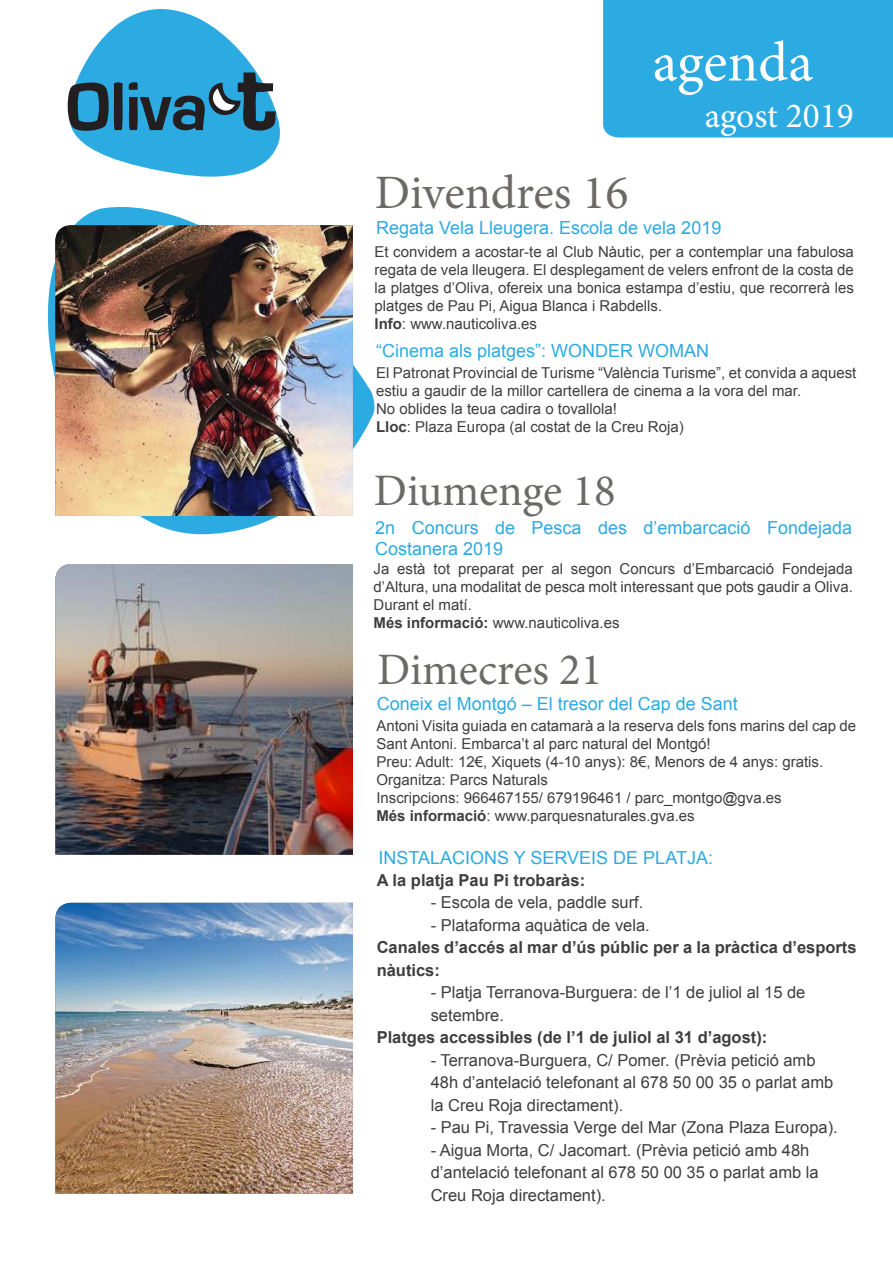
<style>
.page{position:relative;width:893px;height:1263px;background:#fff}
.page>*{position:absolute;margin:0;border:0;box-sizing:border-box;transform-origin:0 0}
.t1{font:56.7px "Minion Pro";letter-spacing:-.005em;color:#fff}
.t2{font:48px "Minion Pro";color:#6b6a66}
.t3{font:45px "Minion Pro";color:#6b6a66}
.t4{font:35.4px "Minion Pro";color:#fff}
.t5{font:18px/21.6px "Arial";color:#2caae2}
.t6{font:16.5px/22.5px "Arial";color:#3e3e3f}
.t7{font:700 16.5px/22.5px "Arial";color:#3e3e3f}
.t8{font:15px/18px "Arial";color:#3e3e3f}
.s1{font-weight:700}
</style>
<div class="page">
<div style="left:603px;top:0;width:290px;height:137px;background:#2caae2"></div>
<svg style="left:47px;top:207px;width:328px;height:328px"></svg>
<svg style="left:67px;top:9px;width:213px;height:168px"></svg>
<img style="left:55px;top:225px;width:298px;height:291px">
<img style="left:55px;top:564px;width:298px;height:291px">
<img style="left:55px;top:903px;width:298px;height:290px">
<h1 class="t1" style="left:653px;top:24px;width:162px">agenda</h1>
<h2 class="t2" style="left:375px;top:161px;width:255px">Divendres 16</h2>
<h3 class="t4" style="left:705px;top:92px;width:151px">agost 2019</h3>
<p class="t5" style="left:376px;top:217px;width:347px">Regata Vela Lleugera. Escola de vela 2019</p>
<p class="t8" style="left:374px;top:243px;width:481px">Et convidem a acostar-te al Club Nàutic, per a contemplar una fabulosa regata de vela lleugera. El desplegament de velers enfront de la costa de la platges d’Oliva, ofereix una bonica estampa d’estiu, que recorrerà les platges de Pau Pi, Aigua Blanca i Rabdells.<br><span class="s1">Info</span>: www.nauticoliva.es</p>
<p class="t5" style="left:376px;top:340px;width:335px">“Cinema als platges”: WONDER WOMAN</p>
<p class="t8" style="left:376px;top:364px;width:482px">El Patronat Provincial de Turisme “València Turisme”, et convida a aquest estiu a gaudir de la millor cartellera de cinema a la vora del mar.<br>No oblides la teua cadira o tovallola!<br><span class="s1">Lloc</span>: Plaza Europa (al costat de la Creu Roja)</p>
<h3 class="t3" style="left:374px;top:460px;width:243px">Diumenge 18</h3>
<p class="t5" style="left:375px;top:517px;width:478px">2n Concurs de Pesca des d’embarcació Fondejada<br>Costanera 2019</p>
<p class="t8" style="left:374px;top:560px;width:481px">Ja està tot preparat per al segon Concurs d’Embarcació Fondejada d’Altura, una modalitat de pesca molt interessant que pots gaudir a Oliva.<br>Durant el matí.<br><span class="s1">Més informació:</span> www.nauticoliva.es</p>
<h3 class="t3" style="left:377px;top:639px;width:227px">Dimecres 21</h3>
<p class="t5" style="left:377px;top:693px;width:363px">Coneix el Montgó – El tresor del Cap de Sant</p>
<p class="t8" style="left:376px;top:717px;width:481px">Antoni Visita guiada en catamarà a la reserva dels fons marins del cap de Sant Antoni. Embarca’t al parc natural del Montgó!<br>Preu: Adult: 12€, Xiquets (4-10 anys): 8€, Menors de 4 anys: gratis.<br>Organitza: Parcs Naturals<br>Inscripcions: 966467155/ 679196461 / parc_montgo@gva.es<br><span class="s1">Més informació</span>: www.parquesnaturales.gva.es</p>
<p class="t5" style="left:378px;top:847px;width:336px">INSTALACIONS Y SERVEIS DE PLATJA:</p>
<p class="t7" style="left:377px;top:869px;width:210px">A la platja Pau Pi trobaràs:</p>
<p class="t6" style="left:431px;top:891px;width:214px">- Escola de vela, paddle surf.</p>
<p class="t6" style="left:431px;top:914px;width:221px">- Plataforma aquàtica de vela.</p>
<p class="t7" style="left:377px;top:937px;width:481px">Canales d’accés al mar d’ús públic per a la pràctica d’esports nàutics:</p>
<p class="t6" style="left:431px;top:981px;width:376px">- Platja Terranova-Burguera: de l’1 de juliol al 15 de setembre.</p>
<p class="t7" style="left:377px;top:1027px;width:392px">Platges accessibles (de l’1 de juliol al 31 d’agost):</p>
<p class="t6" style="left:431px;top:1049px;width:404px">- Terranova-Burguera, C/ Pomer. (Prèvia petició amb<br>48h d’antelació telefonant al 678 50 00 35 o parlat amb la Creu Roja directament).</p>
<p class="t6" style="left:431px;top:1116px;width:409px">- Pau Pi, Travessia Verge del Mar (Zona Plaza Europa).</p>
<p class="t6" style="left:431px;top:1139px;width:389px">- Aigua Morta, C/ Jacomart. (Prèvia petició amb 48h d’antelació telefonant al 678 50 00 35 o parlat amb la<br>Creu Roja directament).</p>
</div>
